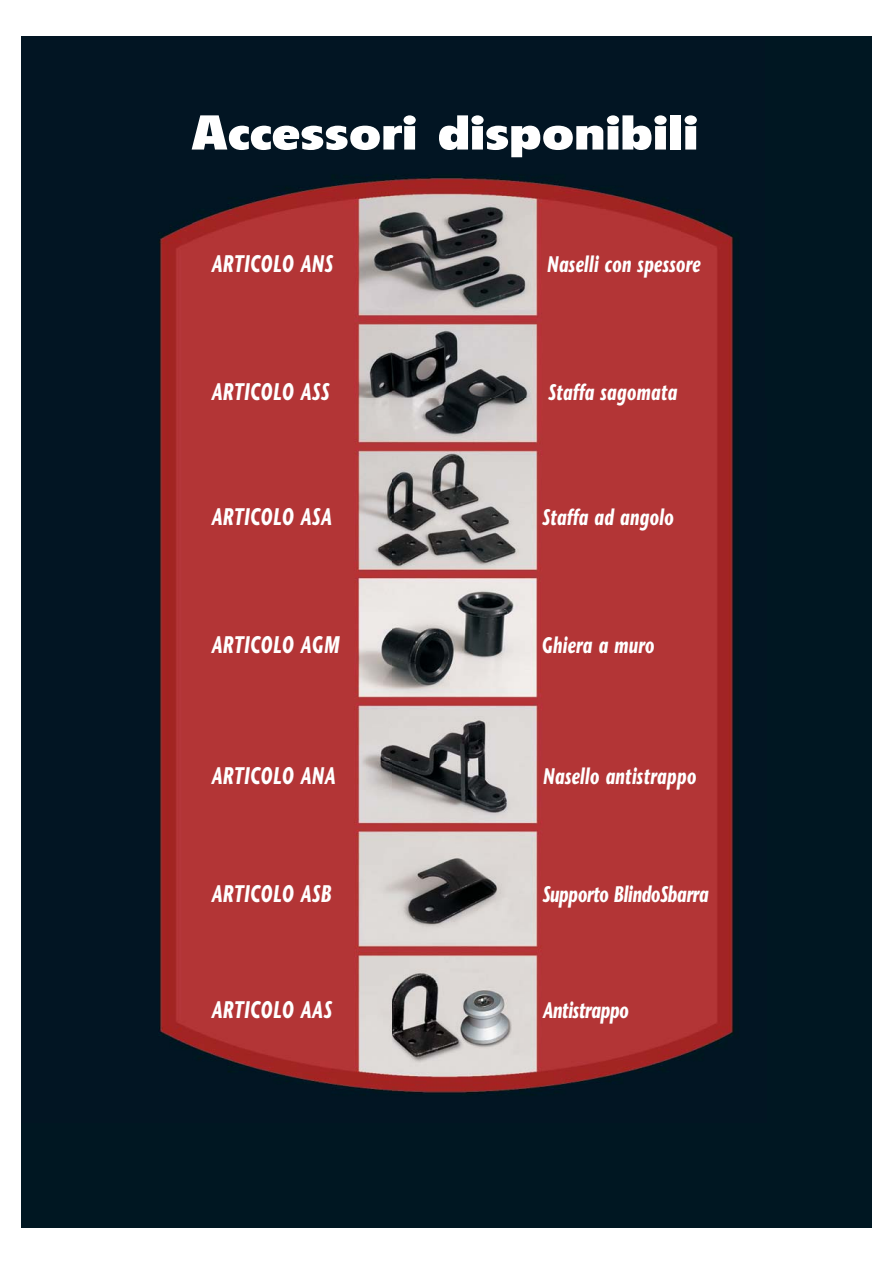
<style>
.page{position:relative;width:893px;height:1263px;background:#fff}
.page>*{position:absolute;margin:0;border:0;box-sizing:border-box;transform-origin:0 0}
.t1{font:900 condensed 48px "Flyer";color:#fff;scale:1.3 1}
.t2{font:italic 700 24px "Stone Sans";letter-spacing:.02em;color:#fff;scale:.7 1}
.t3{font:italic 700 22.5px "Stone Sans";letter-spacing:.02em;color:#fff;scale:.7 1}
.t4{font:italic 700 22.5px "Stone Sans";letter-spacing:-.015em;color:#fff;scale:.7 1}
</style>
<div class="page">
<img style="left:21px;top:37px;width:850px;height:1191px">
<h1 class="t1" style="left:191px;top:115px;width:391px">Accessori disponibili</h1>
<p class="t2" style="left:211px;top:254px;width:175px">ARTICOLO ANS</p>
<p class="t3" style="left:547px;top:256px;width:221px">Naselli con spessore</p>
<p class="t2" style="left:211px;top:382px;width:170px">ARTICOLO ASS</p>
<p class="t3" style="left:548px;top:383px;width:186px">Staffa sagomata</p>
<p class="t2" style="left:211px;top:508px;width:174px">ARTICOLO ASA</p>
<p class="t3" style="left:542px;top:509px;width:189px">Staffa ad angolo</p>
<p class="t2" style="left:211px;top:635px;width:184px">ARTICOLO AGM</p>
<p class="t3" style="left:541px;top:636px;width:162px">Ghiera a muro</p>
<p class="t2" style="left:211px;top:767px;width:179px">ARTICOLO ANA</p>
<p class="t3" style="left:543px;top:768px;width:220px">Nasello antistrappo</p>
<p class="t2" style="left:211px;top:884px;width:173px">ARTICOLO ASB</p>
<p class="t4" style="left:542px;top:885px;width:239px">Supporto BlindoSbarra</p>
<p class="t2" style="left:211px;top:1000px;width:174px">ARTICOLO AAS</p>
<p class="t4" style="left:542px;top:1002px;width:124px">Antistrappo</p>
</div>
